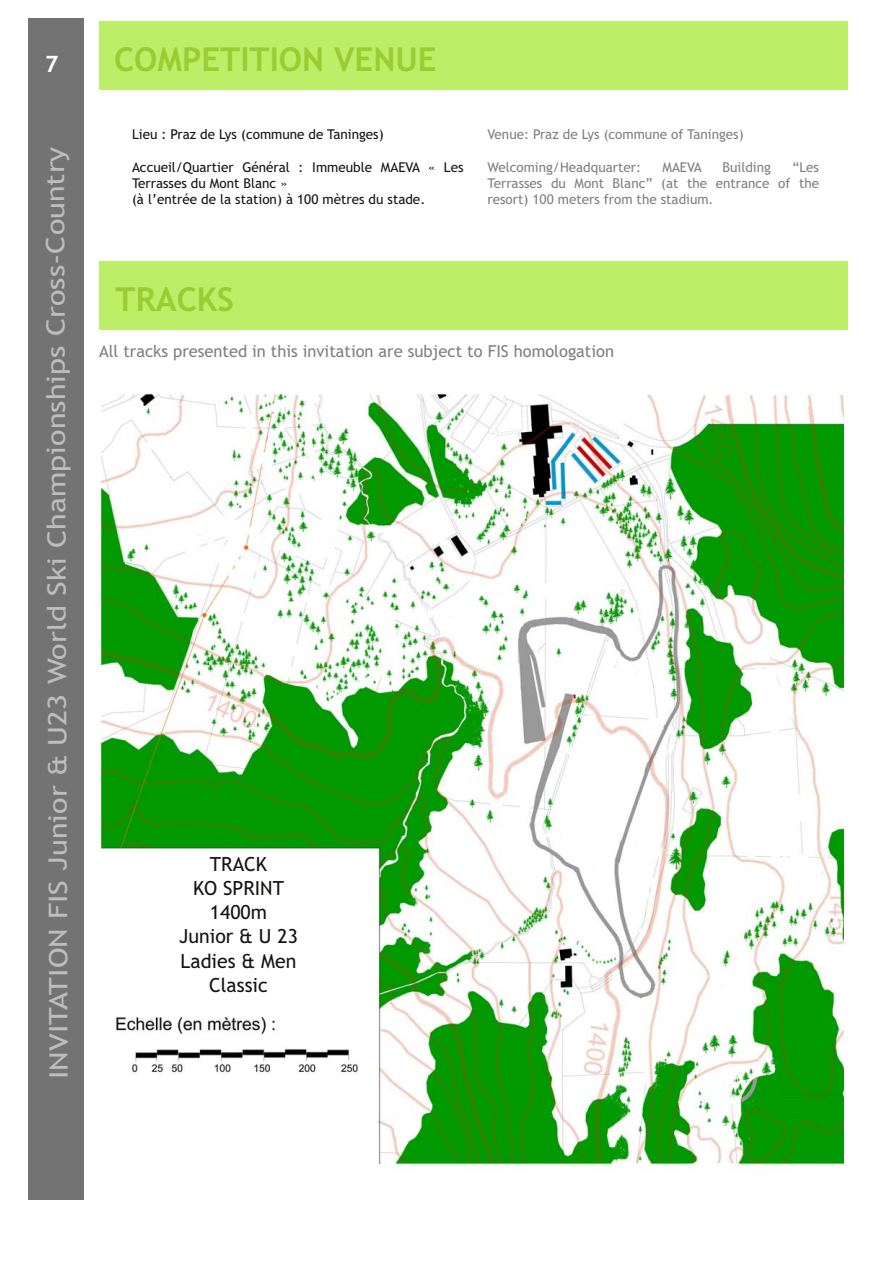
<style>
.page{position:relative;width:893px;height:1263px;background:#fff}
.page>*{position:absolute;margin:0;border:0;box-sizing:border-box;transform-origin:0 0}
.t1{font:700 33px "Trebuchet MS";color:#99cd32}
.t2{font:25.5px "Trebuchet MS";letter-spacing:-.005em;color:#bdbdbd;scale:1.2 1}
.t3{font:700 22.5px "Trebuchet MS";color:#fff}
.t4{font:19.5px/24.3px "Trebuchet MS";color:#161413;text-align:center}
.t5{font:16.5px "Trebuchet MS";color:#7f7f7f}
.t6{font:13.5px/16.2px "Trebuchet MS";color:#7f7f7f;text-align:justify}
.t7{font:13.5px/16.2px "Trebuchet MS";color:#161413}
</style>
<div class="page">
<div style="left:99px;top:21px;width:748px;height:69px;background:#bdee68"></div>
<div style="left:99px;top:261px;width:748px;height:69px;background:#bdee68"></div>
<div style="left:28px;top:18px;width:56px;height:1182px;background:#737373"></div>
<img style="left:100px;top:393px;width:743px;height:780px">
<div style="left:109px;top:855px;width:258px;height:159px;background:#fff"></div>
<h3 class="t3" style="left:45px;top:55px;width:15px">7</h3>
<h2 class="t2" style="left:47px;top:1079px;width:779px;rotate:-90deg">INVITATION FIS Junior &amp; U23 World Ski Championships Cross-Country</h2>
<h1 class="t1" style="left:114px;top:47px;width:324px">COMPETITION VENUE</h1>
<p class="t7" style="left:132px;top:127px;width:253px">Lieu : Praz de Lys (commune de Taninges)</p>
<p class="t7" style="left:132px;top:160px;width:333px">Accueil/Quartier Général : Immeuble MAEVA « Les<br>Terrasses du Mont Blanc »<br>(à l’entrée de la station) à 100 mètres du stade.</p>
<p class="t6" style="left:487px;top:127px;width:257px">Venue: Praz de Lys (commune of Taninges)</p>
<p class="t6" style="left:487px;top:160px;width:155px">Welcoming/Headquarter:</p>
<p class="t6" style="left:662px;top:160px;width:41px">MAEVA</p>
<p class="t6" style="left:722px;top:160px;width:50px">Building</p>
<p class="t6" style="left:487px;top:160px;width:333px;text-indent:305px">“Les Terrasses du Mont Blanc” (at the entrance of the resort) 100 meters from the stadium.</p>
<h1 class="t1" style="left:115px;top:287px;width:120px">TRACKS</h1>
<p class="t5" style="left:99px;top:345px;width:516px">All tracks presented in this invitation are subject to FIS homologation</p>
<h3 class="t4" style="left:179px;top:853px;width:120px">TRACK<br>KO SPRINT<br>1400m<br>Junior &amp; U 23<br>Ladies &amp; Men<br>Classic</h3>
</div>
